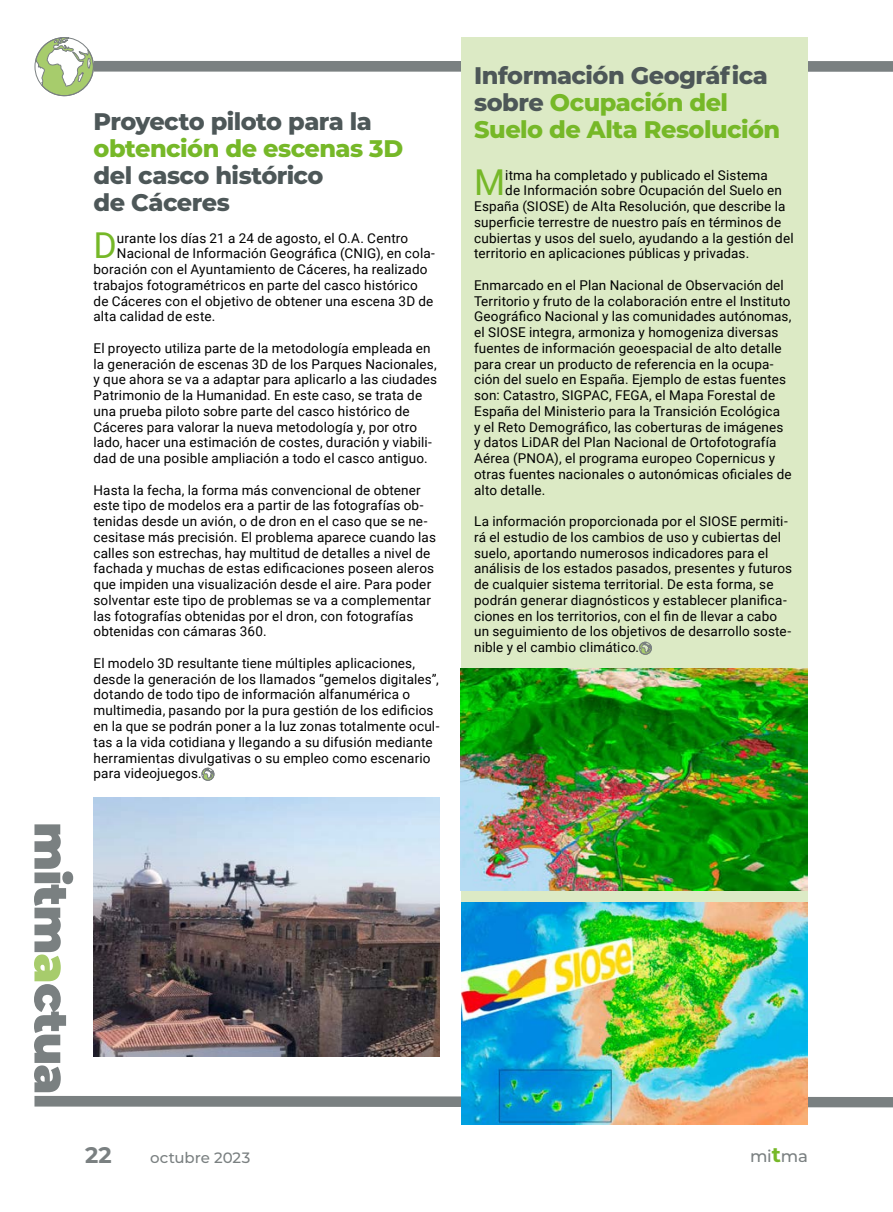
<style>
.page{position:relative;width:893px;height:1212px;background:#fff}
.page>*{position:absolute;margin:0;border:0;box-sizing:border-box;transform-origin:0 0}
.t1{font:35.7px "Roboto";color:#76b828}
.t2{font:800 24px/27px "Montserrat";letter-spacing:-.02em;color:#76b828}
.t3{font:800 24px/27px "Montserrat";letter-spacing:-.025em;color:#4d5758}
.t4{font:700 22.5px "Montserrat";color:#7a8081}
.t5{font:500 16.5px "Montserrat";color:#7a8081}
.t6{font:500 15px "Montserrat";color:#7a8081}
.t7{font:13.5px/15.8px "Roboto";letter-spacing:.01em;color:#000}
.s1{color:#4d5758}
.s2{font-weight:700;font-size:21px;color:#76b828}
</style>
<div class="page">
<svg style="left:34px;top:984px;width:859px;height:124px"></svg>
<svg style="left:34px;top:824px;width:39px;height:157px"></svg>
<svg style="left:35px;top:37px;width:59px;height:59px"></svg>
<div style="left:35px;top:37px;width:59px;height:59px;border:1px solid #7a8081;border-radius:50%"></div>
<svg style="left:202px;top:768px;width:12px;height:12px"></svg>
<div style="left:202px;top:768px;width:12px;height:12px;border:1px solid #7a8081;border-radius:50%"></div>
<img style="left:94px;top:797px;width:346px;height:260px">
<svg style="left:94px;top:61px;width:799px;height:11px;background:#7e8485"></svg>
<div style="left:461px;top:37px;width:347px;height:1040px;background:#dceac5"></div>
<svg style="left:639px;top:642px;width:13px;height:12px"></svg>
<div style="left:639px;top:642px;width:12px;height:12px;border:1px solid #7a8081;border-radius:50%"></div>
<img style="left:461px;top:902px;width:347px;height:223px">
<img style="left:460px;top:668px;width:348px;height:223px">
<h2 class="t3" style="left:94px;top:106px;width:280px">Proyecto piloto para la</h2>
<h2 class="t2" style="left:94px;top:133px;width:311px">obtención de escenas 3D</h2>
<h2 class="t3" style="left:94px;top:160px;width:231px">del casco histórico de Cáceres</h2>
<h1 class="t1" style="left:94px;top:221px;width:25px">D</h1>
<p class="t7" style="left:117px;top:229px;width:293px">urante los días 21 a 24 de agosto, el O.A. Centro</p>
<p class="t7" style="left:117px;top:245px;width:320px">Nacional de Información Geográfica (CNIG), en cola-</p>
<p class="t7" style="left:94px;top:261px;width:335px">boración con el Ayuntamiento de Cáceres, ha realizado</p>
<p class="t7" style="left:94px;top:277px;width:326px">trabajos fotogramétricos en parte del casco histórico</p>
<p class="t7" style="left:94px;top:292px;width:341px">de Cáceres con el objetivo de obtener una escena 3D de</p>
<p class="t7" style="left:94px;top:308px;width:123px">alta calidad de este.</p>
<p class="t7" style="left:94px;top:340px;width:345px">El proyecto utiliza parte de la metodología empleada en la generación de escenas 3D de los Parques Nacionales, y que ahora se va a adaptar para aplicarlo a las ciudades Patrimonio de la Humanidad. En este caso, se trata de una prueba piloto sobre parte del casco histórico de Cáceres para valorar la nueva metodología y, por otro lado, hacer una estimación de costes, duración y viabili&shy;dad de una posible ampliación a todo el casco antiguo.</p>
<p class="t7" style="left:94px;top:481px;width:344px">Hasta la fecha, la forma más convencional de obtener este tipo de modelos era a partir de las fotografías ob&shy;tenidas desde un avión, o de dron en el caso que se ne&shy;cesitase más precisión. El problema aparece cuando las calles son estrechas, hay multitud de detalles a nivel de fachada y muchas de estas edificaciones poseen aleros que impiden una visualización desde el aire. Para poder solventar este tipo de problemas se va a complementar las fotografías obtenidas por el dron, con fotografías obtenidas con cámaras 360.</p>
<p class="t7" style="left:94px;top:655px;width:347px">El modelo 3D resultante tiene múltiples aplicaciones, desde la generación de los llamados “gemelos digitales”, dotando de todo tipo de información alfanumérica o multimedia, pasando por la pura gestión de los edificios en la que se podrán poner a la luz zonas totalmente ocul&shy;tas a la vida cotidiana y llegando a su difusión mediante herramientas divulgativas o su empleo como escenario para videojuegos.</p>
<h2 class="t2" style="left:474px;top:61px;width:308px"><span class="s1">Información Geográfica sobre</span> Ocupación del<br>Suelo de Alta Resolución</h2>
<h1 class="t1" style="left:474px;top:158px;width:33px">M</h1>
<p class="t7" style="left:505px;top:166px;width:264px">itma ha completado y publicado el Sistema</p>
<p class="t7" style="left:505px;top:182px;width:278px">de Información sobre Ocupación del Suelo en</p>
<p class="t7" style="left:474px;top:198px;width:313px">España (SIOSE) de Alta Resolución, que describe la</p>
<p class="t7" style="left:474px;top:214px;width:309px">superficie terrestre de nuestro país en términos de</p>
<p class="t7" style="left:474px;top:229px;width:321px">cubiertas y usos del suelo, ayudando a la gestión del</p>
<p class="t7" style="left:474px;top:245px;width:277px">territorio en aplicaciones públicas y privadas.</p>
<p class="t7" style="left:474px;top:277px;width:319px">Enmarcado en el Plan Nacional de Observación del Territorio y fruto de la colaboración entre el Instituto Geográfico Nacional y las comunidades autónomas, el SIOSE integra, armoniza y homogeniza diversas fuentes de información geoespacial de alto detalle para crear un producto de referencia en la ocupa&shy;ción del suelo en España. Ejemplo de estas fuentes son: Catastro, SIGPAC, FEGA, el Mapa Forestal de España del Ministerio para la Transición Ecológica<br>y el Reto Demográfico, las coberturas de imágenes y datos LiDAR del Plan Nacional de Ortofotografía Aérea (PNOA), el programa europeo Copernicus y otras fuentes nacionales o autonómicas oficiales de alto detalle.</p>
<p class="t7" style="left:474px;top:513px;width:320px">La información proporcionada por el SIOSE permiti&shy;rá el estudio de los cambios de uso y cubiertas del suelo, aportando numerosos indicadores para el análisis de los estados pasados, presentes y futuros de cualquier sistema territorial. De esta forma, se podrán generar diagnósticos y establecer planifica&shy;ciones en los territorios, con el fin de llevar a cabo un seguimiento de los objetivos de desarrollo soste&shy;nible y el cambio climático.</p>
<h3 class="t4" style="left:85px;top:1139px;width:28px">22</h3>
<p class="t6" style="left:150px;top:1147px;width:102px">octubre 2023</p>
<p class="t5" style="left:750px;top:1144px;width:59px">mi<span class="s2">t</span>ma</p>
</div>
